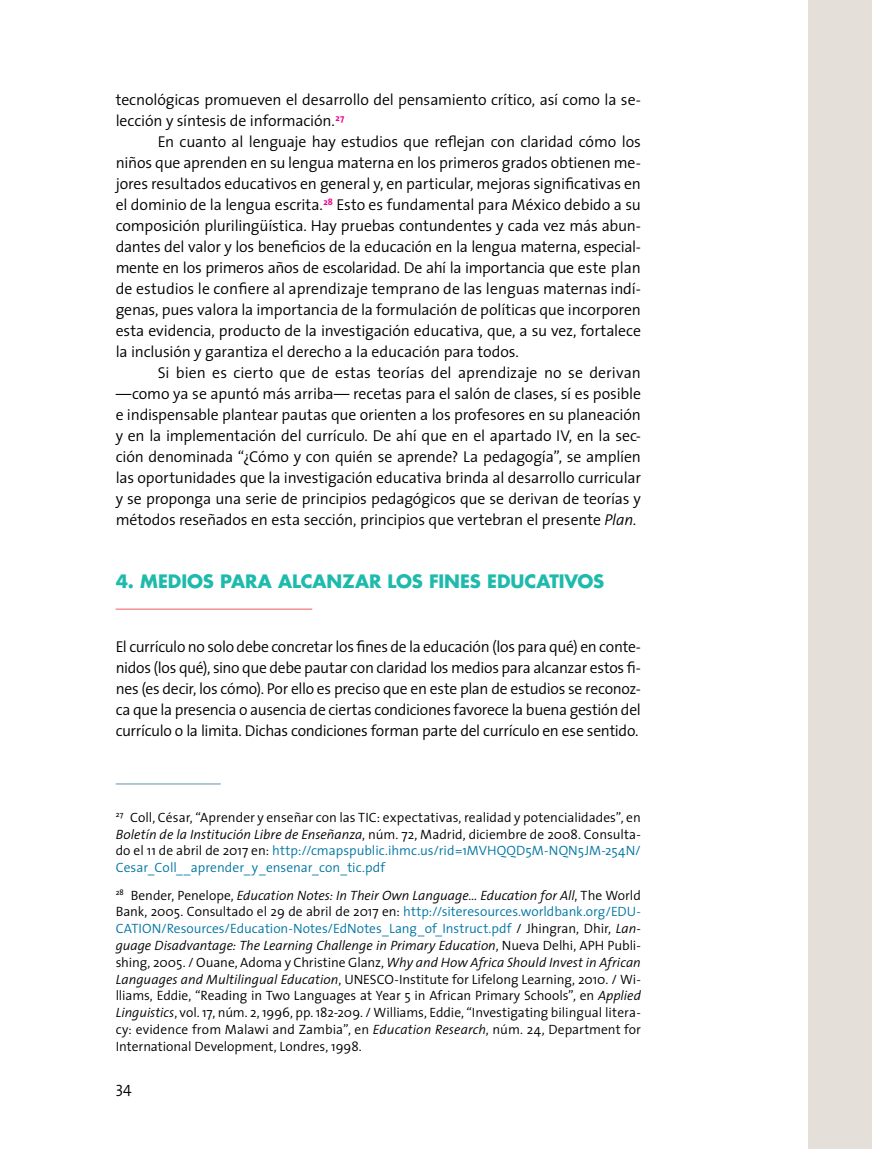
<style>
.page{position:relative;width:872px;height:1149px;background:#fff}
.page>*{position:absolute;margin:0;border:0;box-sizing:border-box;transform-origin:0 0}
.t1{font:700 18px "Futura Std";letter-spacing:-.005em;color:#1ebaac}
.t2{font:300 15.75px/21px "The Sans";letter-spacing:-.01em;color:#000;text-align:justify}
.t3{font:300 13.5px/16.8px "The Sans";color:#000;text-align:justify}
.s1{font-style:italic}
.s2{color:#0076a3}
</style>
<div class="page">
<div style="left:809px;top:1px;width:63px;height:1147px;background:#e5dfda"></div>
<hr style="left:116px;top:608px;width:196px;height:1px;background:#f05861">
<hr style="left:116px;top:783px;width:105px;height:1px;background:#5997b1">
<p class="t2" style="left:116px;top:89px;width:526px">tecnológicas promueven el desarrollo del pensamiento crítico, así como la se&shy;lección y síntesis de información.<sup>27</sup></p>
<p class="t2" style="left:116px;top:131px;width:527px;text-indent:42px">En cuanto al lenguaje hay estudios que reflejan con claridad cómo los niños que aprenden en su lengua materna en los primeros grados obtienen me&shy;jores resultados educativos en general y, en particular, mejoras significativas en el dominio de la lengua escrita.<sup>28</sup> Esto es fundamental para México debido a su composición plurilingüística. Hay pruebas contundentes y cada vez más abun&shy;dantes del valor y los beneficios de la educación en la lengua materna, especial&shy;mente en los primeros años de escolaridad. De ahí la importancia que este plan de estudios le confiere al aprendizaje temprano de las lenguas maternas indí&shy;genas, pues valora la importancia de la formulación de políticas que incorporen esta evidencia, producto de la investigación educativa, que, a su vez, fortalece la inclusión y garantiza el derecho a la educación para todos.</p>
<p class="t2" style="left:116px;top:362px;width:527px;text-indent:42px">Si bien es cierto que de estas teorías del aprendizaje no se derivan —como ya se apuntó más arriba— recetas para el salón de clases, sí es posible e indispensable plantear pautas que orienten a los profesores en su planeación y en la implementación del currículo. De ahí que en el apartado IV, en la sec&shy;ción denominada “¿Cómo y con quién se aprende? La pedagogía”, se amplíen las oportunidades que la investigación educativa brinda al desarrollo curricular y se proponga una serie de principios pedagógicos que se derivan de teorías y métodos reseñados en esta sección, principios que vertebran el presente <span class="s1">Plan</span>.</p>
<p class="t1" style="left:116px;top:569px;width:490px">4. MEDIOS PARA ALCANZAR LOS FINES EDUCATIVOS</p>
<p class="t2" style="left:116px;top:635px;width:527px">El currículo no solo debe concretar los fines de la educación (los para qué) en conte&shy;nidos (los qué), sino que debe pautar con claridad los medios para alcanzar estos fi&shy;nes (es decir, los cómo). Por ello es preciso que en este plan de estudios se reconoz&shy;ca que la presencia o ausencia de ciertas condiciones favorece la buena gestión del currículo o la limita. Dichas condiciones forman parte del currículo en ese sentido.</p>
<p class="t3" style="left:116px;top:808px;width:527px"><sup>27</sup> Coll, César, “Aprender y enseñar con las TIC: expectativas, realidad y potencialidades”, en <span class="s1">Boletín de la Institución Libre de Enseñanza</span>, núm. 72, Madrid, diciembre de 2008. Consulta&shy;do el 11 de abril de 2017 en: <span class="s2">http://cmapspublic.ihmc.us/rid=1MVHQQD5M-NQN5JM-254N/ Cesar_Coll__aprender_y_ensenar_con_tic.pdf</span></p>
<p class="t3" style="left:116px;top:885px;width:527px"><sup>28</sup> Bender, Penelope, <span class="s1">Education Notes: In Their Own Language… Education for All</span>, The World Bank, 2005. Consultado el 29 de abril de 2017 en: <span class="s2">http://siteresources.worldbank.org/EDU-CATION/Resources/Education-Notes/EdNotes_Lang_of_Instruct.pdf</span> / Jhingran, Dhir, <span class="s1">Lan&shy;guage Disadvantage: The Learning Challenge in Primary Education</span>, Nueva Delhi, APH Publi&shy;shing, 2005. / Ouane, Adoma y Christine Glanz, <span class="s1">Why and How Africa Should Invest in African Languages and Multilingual Education</span>, UNESCO-Institute for Lifelong Learning, 2010. / Wi&shy;lliams, Eddie, “Reading in Two Languages at Year 5 in African Primary Schools”, en <span class="s1">Applied Linguistics</span>, vol. 17, núm. 2, 1996, pp. 182-209. / Williams, Eddie, “Investigating bilingual litera&shy;cy: evidence from Malawi and Zambia”, en <span class="s1">Education Research</span>, núm. 24, Department for International Development, Londres, 1998.</p>
<p class="t2" style="left:116px;top:1076px;width:17px">34</p>
</div>
